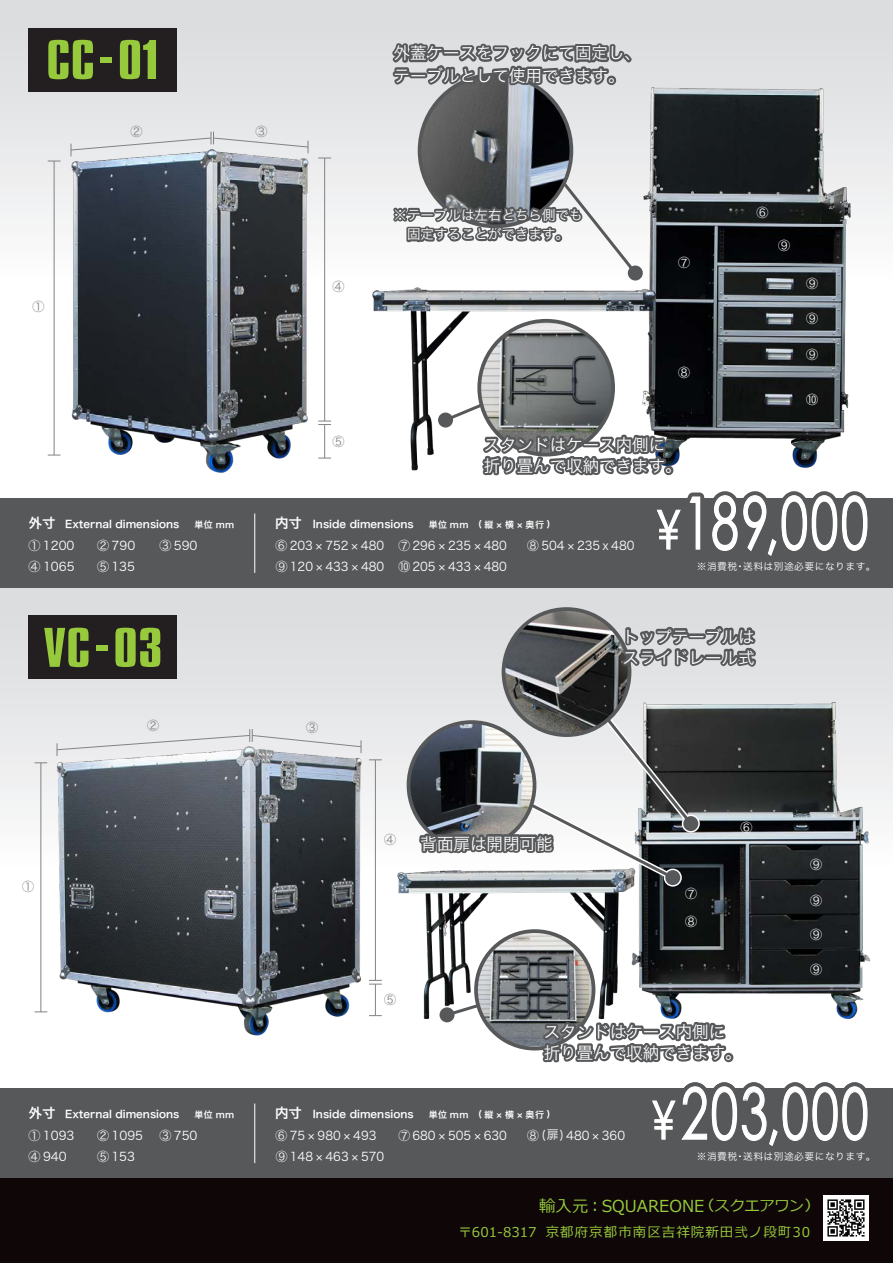
<style>
.page{position:relative;width:893px;height:1263px;background:#fff}
.page>*{position:absolute;margin:0;border:0;box-sizing:border-box;transform-origin:0 0}
.t1{font:72.45px "Century Gothic";color:#fff;scale:.69 1}
.t2{font:71.1px "Century Gothic";letter-spacing:.05em;color:#fff;scale:.69 1}
.t3{font:48px "Commador Normal";color:#97c93c;scale:1.35 1}
.t4{font:16.5px/21px "Hira Kaku Pro W3";color:#fff}
.t5{font:16.5px "Meiryo";color:#97c93c}
.t6{font:13.5px "Meiryo";letter-spacing:.075em;color:#97c93c}
.t7{font:13.5px/19.5px "Hira Kaku Pro W3";color:#fff}
.t8{font:12px "Hira Kaku Pro W3";color:#fff}
.t9{font:12px "Hira Kaku Pro W3";color:#808285}
.t10{font:10.5px "Hira Kaku Pro W6";color:#fff}
.t11{font:9.75px "Hira Kaku Pro W3";letter-spacing:.05em;color:#fff}
.t12{font:9px "Hira Kaku Pro W6";letter-spacing:.05em;color:#fff}
.s1{font-size:13.5px}
.s2{font-family:"Koz Go Pro";font-size:52.8px}
.s3{font-size:71.1px}
.s4{font-family:"Koz Go Pro";font-size:51.9px}
.s5{font-size:14.85px}
</style>
<div class="page">
<div style="left:0;top:1178px;width:893px;height:85px;background:#0e0607"></div>
<div style="left:0;top:0;width:893px;height:570px;background:#dddee0"></div>
<div style="left:0;top:588px;width:893px;height:570px;background:#e0e1e3"></div>
<img style="left:0;top:42px;width:254px;height:456px">
<img style="left:254px;top:87px;width:639px;height:411px">
<div style="left:28px;top:28px;width:148px;height:63px;background:#231f20"></div>
<hr style="left:324px;top:158px;width:1px;height:263px;background:#808285">
<svg style="left:318px;top:158px;width:13px;height:1px"></svg>
<hr style="left:324px;top:425px;width:1px;height:33px;background:#808285">
<svg style="left:318px;top:421px;width:13px;height:4px"></svg>
<svg style="left:318px;top:458px;width:13px;height:1px"></svg>
<hr style="left:54px;top:161px;width:1px;height:294px;background:#808285">
<svg style="left:48px;top:161px;width:13px;height:1px"></svg>
<svg style="left:48px;top:455px;width:13px;height:1px"></svg>
<svg style="left:70px;top:132px;width:239px;height:24px"></svg>
<div style="left:0;top:1089px;width:893px;height:89px;background:#57585a"></div>
<hr style="left:254px;top:1103px;width:1px;height:60px;background:#fff">
<div style="left:0;top:498px;width:893px;height:90px;background:#57585a"></div>
<hr style="left:254px;top:513px;width:1px;height:60px;background:#fff">
<svg style="left:628px;top:266px;width:15px;height:15px"></svg>
<div style="left:438px;top:413px;width:15px;height:15px;background:#57585a;border-radius:50%"></div>
<svg style="left:387px;top:43px;width:252px;height:235px"></svg>
<div style="left:28px;top:616px;width:148px;height:63px;background:#231f20"></div>
<img style="left:0;top:722px;width:537px;height:367px">
<img style="left:347px;top:680px;width:546px;height:383px">
<svg style="left:34px;top:762px;width:13px;height:1px"></svg>
<svg style="left:34px;top:1011px;width:13px;height:1px"></svg>
<hr style="left:40px;top:763px;width:1px;height:249px;background:#808285">
<svg style="left:369px;top:759px;width:13px;height:1px"></svg>
<hr style="left:375px;top:760px;width:1px;height:220px;background:#808285">
<svg style="left:369px;top:980px;width:13px;height:5px"></svg>
<svg style="left:369px;top:1015px;width:13px;height:1px"></svg>
<hr style="left:375px;top:984px;width:1px;height:32px;background:#808285">
<svg style="left:56px;top:729px;width:306px;height:27px"></svg>
<img style="left:476px;top:931px;width:117px;height:116px">
<div style="left:474px;top:929px;width:121px;height:121px;border:4px solid #57585a;border-radius:50%"></div>
<div style="left:664px;top:869px;width:18px;height:18px;border:3px solid #fff;border-radius:50%"></div>
<svg style="left:443px;top:1002px;width:38px;height:16px"></svg>
<div style="left:440px;top:1007px;width:14px;height:15px;background:#57585a;border-radius:50%"></div>
<svg style="left:537px;top:1009px;width:340px;height:203px"></svg>
<div style="left:682px;top:815px;width:18px;height:18px;border:3px solid #fff;border-radius:50%"></div>
<img style="left:503px;top:679px;width:125px;height:33px">
<svg style="left:442px;top:325px;width:435px;height:354px"></svg>
<img style="left:408px;top:723px;width:8px;height:124px">
<svg style="left:416px;top:712px;width:283px;height:174px"></svg>
<img style="left:824px;top:1196px;width:45px;height:45px">
<h3 class="t3" style="left:46px;top:25px;width:86px">CC-01</h3>
<p class="t9" style="left:32px;top:295px;width:13px">①</p>
<p class="t9" style="left:130px;top:120px;width:13px">②</p>
<p class="t9" style="left:255px;top:120px;width:13px">③</p>
<h3 class="t4" style="left:394px;top:41px;width:249px;line-height:22.5px">外蓋ケースをフックにて固定し、テーブルとして使用できます。</h3>
<p class="t9" style="left:333px;top:276px;width:13px">④</p>
<p class="t9" style="left:333px;top:430px;width:13px">⑤</p>
<p class="t7" style="left:394px;top:204px;width:190px">※テーブルは左右どちら側でも　固定することができます。</p>
<p class="t8" style="left:678px;top:252px;width:13px">⑦</p>
<p class="t8" style="left:678px;top:362px;width:13px">⑧</p>
<h3 class="t4" style="left:484px;top:433px;width:199px">スタンドはケース内側に折り畳んで収納できます。</h3>
<p class="t8" style="left:756px;top:202px;width:13px">⑥</p>
<p class="t8" style="left:778px;top:235px;width:13px">⑨</p>
<p class="t8" style="left:806px;top:273px;width:13px">⑨</p>
<p class="t8" style="left:806px;top:308px;width:13px">⑨</p>
<p class="t8" style="left:806px;top:343px;width:13px">⑨</p>
<p class="t8" style="left:806px;top:388px;width:13px">⑩</p>
<p class="t10" style="left:28px;top:515px;width:152px"><span class="s1">外寸</span> External dimensions</p>
<p class="t12" style="left:195px;top:516px;width:41px">単位 mm</p>
<p class="t10" style="left:275px;top:515px;width:140px"><span class="s1">内寸</span> Inside dimensions</p>
<p class="t12" style="left:429px;top:516px;width:123px">単位mm (縦×横×奥行)</p>
<p class="t8" style="left:28px;top:534px;width:47px">① 1200</p>
<p class="t8" style="left:97px;top:534px;width:40px">② 790</p>
<p class="t8" style="left:159px;top:534px;width:40px">③ 590</p>
<p class="t8" style="left:276px;top:534px;width:233px">⑥ 203 × 752 × 480 ⑦ 296 × 235 × 480</p>
<p class="t8" style="left:527px;top:534px;width:109px">⑧ 504 × 235 x 480</p>
<p class="t8" style="left:29px;top:555px;width:47px">④ 1065</p>
<p class="t8" style="left:97px;top:555px;width:40px">⑤ 135</p>
<p class="t8" style="left:276px;top:555px;width:233px">⑨ 120 × 433 × 480 ⑩ 205 × 433 × 480</p>
<h1 class="t1" style="left:650px;top:472px;width:317px"><span class="s2">￥</span>1<span class="s3">89,</span>000</h1>
<p class="t11" style="left:697px;top:558px;width:180px">※消費税・送料は別途必要になります。</p>
<h3 class="t3" style="left:43px;top:613px;width:90px">VC-03</h3>
<p class="t9" style="left:147px;top:715px;width:13px">②</p>
<p class="t9" style="left:306px;top:717px;width:13px">③</p>
<p class="t9" style="left:22px;top:876px;width:13px">①</p>
<h3 class="t4" style="left:623px;top:625px;width:133px">トップテーブルはスライドレール式</h3>
<p class="t9" style="left:384px;top:829px;width:13px">④</p>
<h3 class="t4" style="left:421px;top:832px;width:133px">背面扉は開閉可能</h3>
<p class="t8" style="left:685px;top:883px;width:13px">⑦</p>
<p class="t8" style="left:685px;top:911px;width:13px">⑧</p>
<p class="t8" style="left:740px;top:817px;width:13px">⑥</p>
<p class="t9" style="left:384px;top:988px;width:13px">⑤</p>
<h3 class="t4" style="left:544px;top:1020px;width:199px">スタンドはケース内側に折り畳んで収納できます。</h3>
<p class="t8" style="left:810px;top:853px;width:13px">⑨</p>
<p class="t8" style="left:810px;top:890px;width:13px">⑨</p>
<p class="t8" style="left:810px;top:924px;width:13px">⑨</p>
<p class="t8" style="left:810px;top:959px;width:13px">⑨</p>
<p class="t10" style="left:28px;top:1105px;width:152px"><span class="s1">外寸</span> External dimensions</p>
<p class="t12" style="left:195px;top:1106px;width:41px">単位 mm</p>
<p class="t10" style="left:275px;top:1105px;width:140px"><span class="s1">内寸</span> Inside dimensions</p>
<p class="t12" style="left:429px;top:1106px;width:123px">単位mm (縦×横×奥行)</p>
<p class="t8" style="left:28px;top:1124px;width:47px">① 1093</p>
<p class="t8" style="left:97px;top:1124px;width:47px">② 1095</p>
<p class="t8" style="left:159px;top:1124px;width:40px">③ 750</p>
<p class="t8" style="left:276px;top:1124px;width:102px">⑥75×980×493</p>
<p class="t8" style="left:398px;top:1124px;width:110px">⑦ 680 × 505 × 630</p>
<p class="t8" style="left:527px;top:1124px;width:99px">⑧(扉)480×360</p>
<p class="t8" style="left:29px;top:1145px;width:40px">④ 940</p>
<p class="t8" style="left:97px;top:1145px;width:40px">⑤ 153</p>
<p class="t8" style="left:276px;top:1145px;width:110px">⑨ 148 × 463 × 570</p>
<h2 class="t2" style="left:646px;top:1064px;width:324px"><span class="s4">￥</span>203,000</h2>
<p class="t11" style="left:697px;top:1148px;width:180px">※消費税・送料は別途必要になります。</p>
<h3 class="t5" style="left:539px;top:1194px;width:274px">輸入元：SQUAREONE <sup>(</sup><span class="s5">スクエアワン</span><sup>)</sup></h3>
<p class="t6" style="left:458px;top:1222px;width:353px">〒601-8317 京都府京都市南区吉祥院新田弐ノ段町30</p>
</div>
